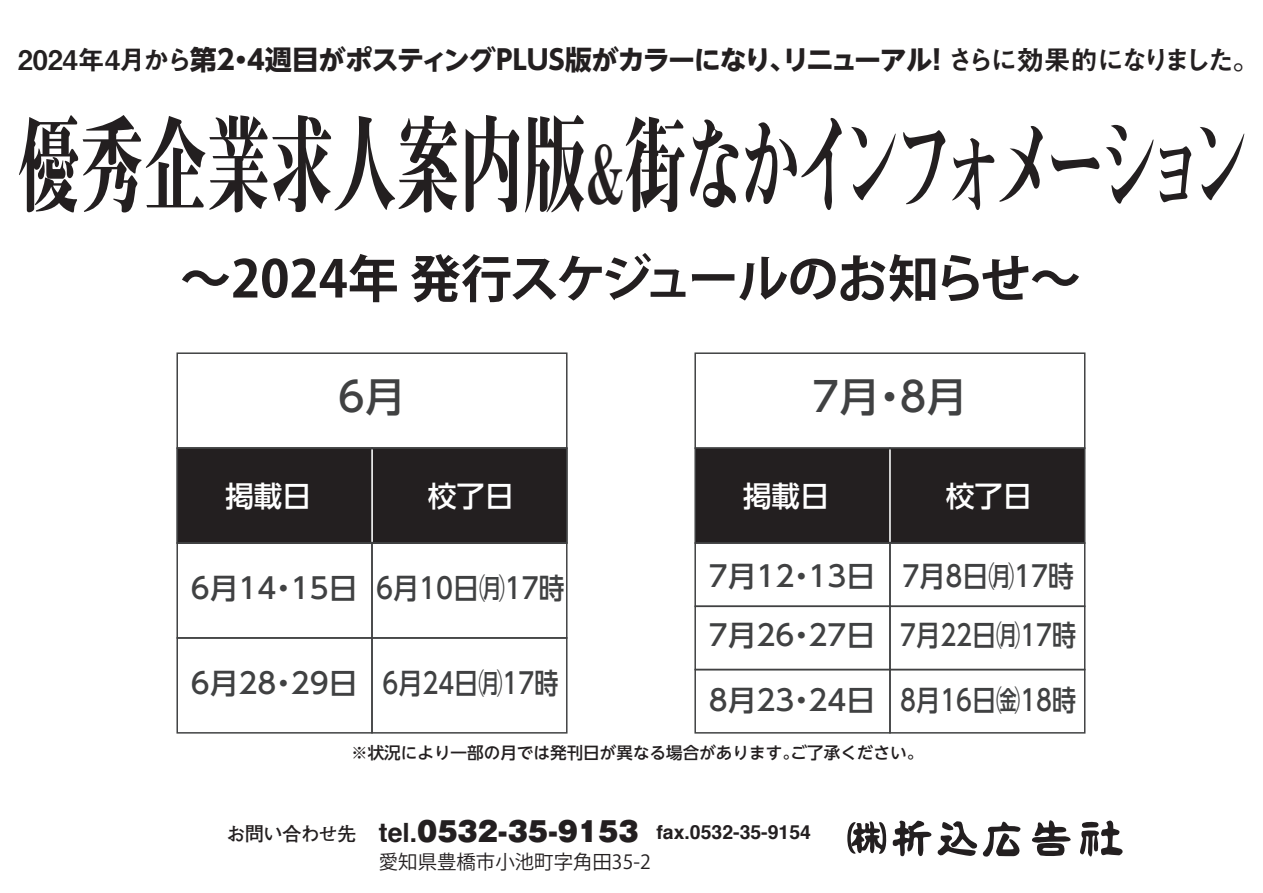
<style>
.page{position:relative;width:1263px;height:893px;background:#fff}
.page>*{position:absolute;margin:0;border:0;box-sizing:border-box;transform-origin:0 0}
.t1{font:105.9px "Midashi Min Pro MA31";letter-spacing:-.1em;color:#231f20;scale:.6 1}
.t2{font:700 51px "Koz Go Pr 6 N";letter-spacing:-.03em;color:#231f20}
.t3{font:500 40.35px "UD Shin Go NT Pro";color:#404142}
.t4{font:500 28.65px/59.1px "UD Shin Go NT Pro";color:#404142}
.t5{font:500 28.65px "UD Shin Go NT Pro";color:#fff}
.t6{font:700 27.15px "UD Shin Go NT Pro";letter-spacing:-.045em;color:#231f20}
.t7{font:900 26.55px "Gothic MB101 Pro";color:#231f20}
.t8{font:700 19.35px "Helvetica";color:#231f20}
.t9{font:19.35px "Koz Go Pr 6 N";color:#231f20}
.t10{font:700 19.35px "Futo Go B101 Pro";letter-spacing:-.04em;color:#231f20}
.t11{font:500 16.65px "UD Shin Go NT Pro";color:#231f20}
.s1{font-family:"Midashi Go Pro MB31";font-weight:400}
.s2{font-size:81.15px}
.s3{font-family:"Helvetica";font-weight:700}
</style>
<div class="page">
<div style="left:177px;top:447px;width:196px;height:97px;background:#231f20"></div>
<div style="left:371px;top:447px;width:197px;height:97px;background:#231f20;border:1px solid #404142"></div>
<svg style="left:1032px;top:820px;width:39px;height:36px"></svg>
<svg style="left:847px;top:820px;width:174px;height:37px"></svg>
<svg style="left:1080px;top:820px;width:43px;height:37px"></svg>
<div style="left:176px;top:352px;width:391px;height:97px;border:1px solid #404142"></div>
<div style="left:176px;top:447px;width:197px;height:97px;border:1px solid #404142"></div>
<div style="left:176px;top:542px;width:197px;height:97px;border:1px solid #404142"></div>
<div style="left:176px;top:637px;width:197px;height:97px;border:1px solid #404142"></div>
<div style="left:371px;top:447px;width:196px;height:97px;border:1px solid #404142"></div>
<div style="left:371px;top:542px;width:196px;height:97px;border:1px solid #404142"></div>
<div style="left:371px;top:637px;width:196px;height:97px;border:1px solid #404142"></div>
<hr style="left:371px;top:449px;width:2px;height:93px;background:#fff">
<div style="left:694px;top:352px;width:391px;height:97px;border:1px solid #404142"></div>
<div style="left:694px;top:447px;width:197px;height:97px;background:#231f20;border:1px solid #404142"></div>
<div style="left:889px;top:447px;width:196px;height:97px;background:#231f20;border:1px solid #404142"></div>
<hr style="left:889px;top:449px;width:2px;height:93px;background:#fff">
<div style="left:889px;top:542px;width:196px;height:65px;border:1px solid #404142"></div>
<div style="left:889px;top:606px;width:196px;height:64px;border:1px solid #404142"></div>
<div style="left:889px;top:669px;width:196px;height:65px;border:1px solid #404142"></div>
<div style="left:694px;top:542px;width:197px;height:65px;border:1px solid #404142"></div>
<div style="left:694px;top:606px;width:197px;height:64px;border:1px solid #404142"></div>
<div style="left:694px;top:669px;width:197px;height:65px;border:1px solid #404142"></div>
<p class="t6" style="left:18px;top:37px;width:1243px"><span class="s1">2024年4月から</span>第2・４週目がポスティングPLUS版がカラーになり、リニューアル！ <span class="s1">さらに効果的になりました。</span></p>
<h1 class="t1" style="left:18px;top:83px;width:2058px">優秀企業求人案内版<span class="s2">＆</span>街なかインフォメーション</h1>
<h2 class="t2" style="left:180px;top:250px;width:902px">～2024年 発行スケジュールのお知らせ～</h2>
<h3 class="t3" style="left:338px;top:364px;width:69px">6月</h3>
<p class="t5" style="left:225px;top:472px;width:88px">掲載日</p>
<p class="t5" style="left:428px;top:472px;width:88px">校了日</p>
<p class="t4" style="left:191px;top:558px;width:375px">6月14・15日 6月10日㈪17時</p>
<p class="t4" style="left:191px;top:653px;width:369px">6月28・29日 6月24日㈪17時</p>
<h3 class="t3" style="left:812px;top:364px;width:156px">7月・8月</h3>
<p class="t5" style="left:743px;top:472px;width:88px">掲載日</p>
<p class="t5" style="left:946px;top:472px;width:88px">校了日</p>
<p class="t4" style="left:709px;top:546px;width:369px">7月12・13日 7月8日㈪17時<br>7月26・27日 7月22日㈪17時</p>
<p class="t4" style="left:709px;top:670px;width:369px">8月23・24日 8月16日㈮18時</p>
<p class="t11" style="left:351px;top:739px;width:574px">※状況により一部の月では発刊日が異なる場合があります。ご了承ください。</p>
<p class="t7" style="left:379px;top:810px;width:261px"><span class="s3">tel.</span>0532-35-9153</p>
<p class="t10" style="left:226px;top:818px;width:132px">お問い合わせ先</p>
<p class="t8" style="left:656px;top:816px;width:156px">fax.0532-35-9154</p>
<p class="t9" style="left:379px;top:851px;width:273px">愛知県豊橋市小池町字角田35-2</p>
</div>
